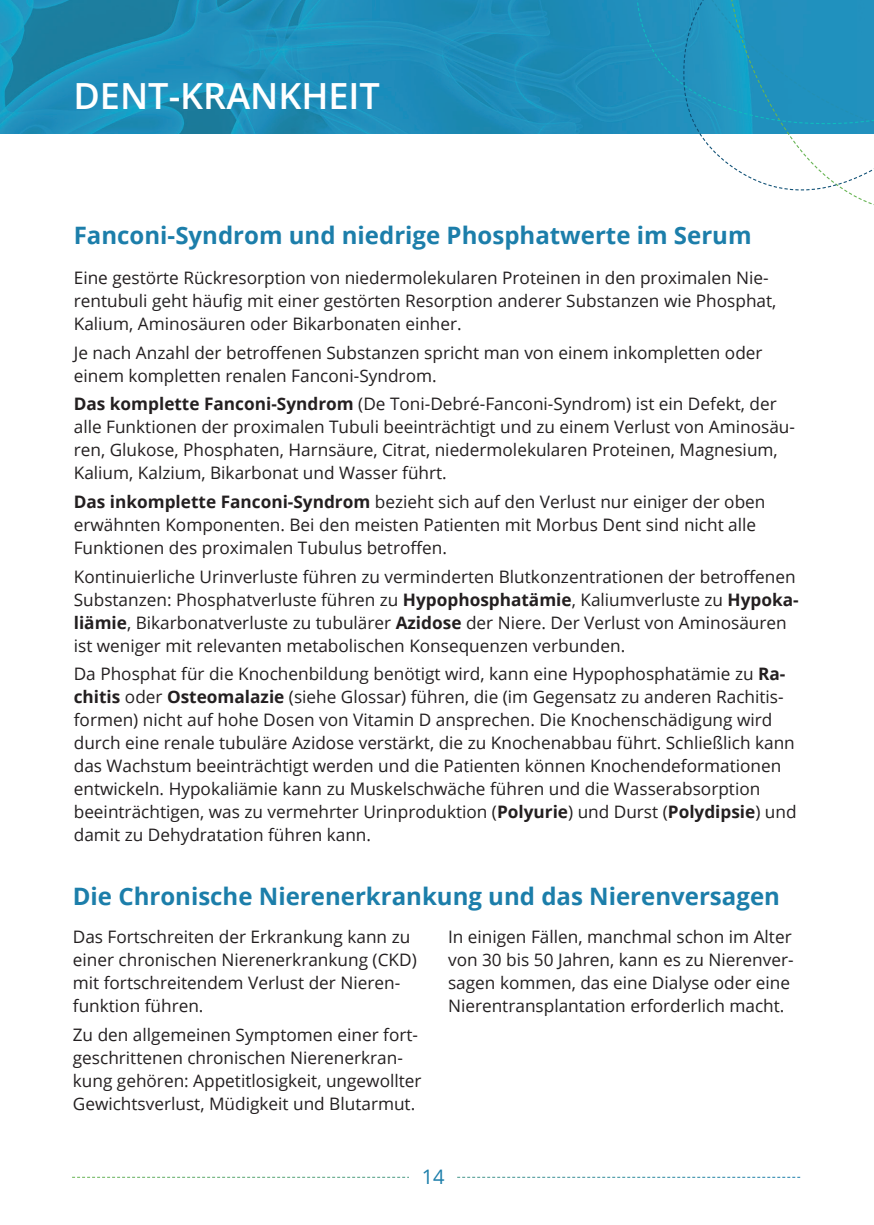
<style>
.page{position:relative;width:874px;height:1225px;background:#fff}
.page>*{position:absolute;margin:0;border:0;box-sizing:border-box;transform-origin:0 0}
.t1{font:600 36px "Open Sans";color:#fff}
.t2{font:700 24px "Open Sans";color:#1c7eaa}
.t3{font:20px "Open Sans";color:#1c7eaa}
.t4{font:17.2px/23px "Open Sans";color:#231f20}
.s1{font-weight:700}
</style>
<div class="page">
<img style="left:0;top:0;width:633px;height:134px">
<svg style="left:633px;top:0;width:240px;height:205px"></svg>
<svg style="left:72px;top:1176px;width:727px;height:1px"></svg>
<div style="left:409px;top:1152px;width:47px;height:49px;background:#fff"></div>
<h1 class="t1" style="left:73px;top:71px;width:308px">DENT-KRANKHEIT</h1>
<h2 class="t2" style="left:74px;top:218px;width:679px">Fanconi-Syndrom und niedrige Phosphatwerte im Serum</h2>
<p class="t4" style="left:74px;top:266px;width:703px">Eine gestörte Rückresorption von niedermolekularen Proteinen in den proximalen Nie&shy;rentubuli geht häufig mit einer gestörten Resorption anderer Substanzen wie Phosphat,<br>Kalium, Aminosäuren oder Bikarbonaten einher.</p>
<p class="t4" style="left:74px;top:340px;width:690px">Je nach Anzahl der betroffenen Substanzen spricht man von einem inkompletten oder einem kompletten renalen Fanconi-Syndrom.</p>
<p class="t4" style="left:74px;top:392px;width:722px"><span class="s1">Das komplette Fanconi-Syndrom</span> (De Toni-Debré-Fanconi-Syndrom) ist ein Defekt, der alle Funktionen der proximalen Tubuli beeinträchtigt und zu einem Verlust von Aminosäu&shy;ren, Glukose, Phosphaten, Harnsäure, Citrat, niedermolekularen Proteinen, Magnesium, Kalium, Kalzium, Bikarbonat und Wasser führt.</p>
<p class="t4" style="left:74px;top:490px;width:692px"><span class="s1">Das inkomplette Fanconi-Syndrom</span> bezieht sich auf den Verlust nur einiger der oben erwähnten Komponenten. Bei den meisten Patienten mit Morbus Dent sind nicht alle<br>Funktionen des proximalen Tubulus betroffen.</p>
<p class="t4" style="left:74px;top:564px;width:726px">Kontinuierliche Urinverluste führen zu verminderten Blutkonzentrationen der betroffenen Substanzen: Phosphatverluste führen zu <span class="s1">Hypophosphatämie</span>, Kaliumverluste zu <span class="s1">Hypoka&shy;liämie</span>, Bikarbonatverluste zu tubulärer <span class="s1">Azidose</span> der Niere. Der Verlust von Aminosäuren ist weniger mit relevanten metabolischen Konsequenzen verbunden.</p>
<p class="t4" style="left:74px;top:662px;width:724px">Da Phosphat für die Knochenbildung benötigt wird, kann eine Hypophosphatämie zu <span class="s1">Ra&shy;chitis</span> oder <span class="s1">Osteomalazie</span> (siehe Glossar) führen, die (im Gegensatz zu anderen Rachitis&shy;formen) nicht auf hohe Dosen von Vitamin D ansprechen. Die Knochenschädigung wird durch eine renale tubuläre Azidose verstärkt, die zu Knochenabbau führt. Schließlich kann das Wachstum beeinträchtigt werden und die Patienten können Knochendeformationen entwickeln. Hypokaliämie kann zu Muskelschwäche führen und die Wasserabsorption beeinträchtigen, was zu vermehrter Urinproduktion (<span class="s1">Polyurie</span>) und Durst (<span class="s1">Polydipsie</span>) und damit zu Dehydratation führen kann.</p>
<h2 class="t2" style="left:73px;top:879px;width:708px">Die Chronische Nierenerkrankung und das Nierenversagen</h2>
<p class="t4" style="left:73px;top:925px;width:345px">Das Fortschreiten der Erkrankung kann zu einer chronischen Nierenerkrankung (CKD) mit fortschreitendem Verlust der Nieren&shy;funktion führen.</p>
<p class="t4" style="left:73px;top:1022px;width:350px">Zu den allgemeinen Symptomen einer fort&shy;geschrittenen chronischen Nierenerkran&shy;kung gehören: Appetitlosigkeit, ungewollter Gewichtsverlust, Müdigkeit und Blutarmut.</p>
<p class="t4" style="left:448px;top:925px;width:347px">In einigen Fällen, manchmal schon im Alter von 30 bis 50 Jahren, kann es zu Nierenver&shy;sagen kommen, das eine Dialyse oder eine Nierentransplantation erforderlich macht.</p>
<p class="t3" style="left:421px;top:1162px;width:24px">14</p>
</div>
